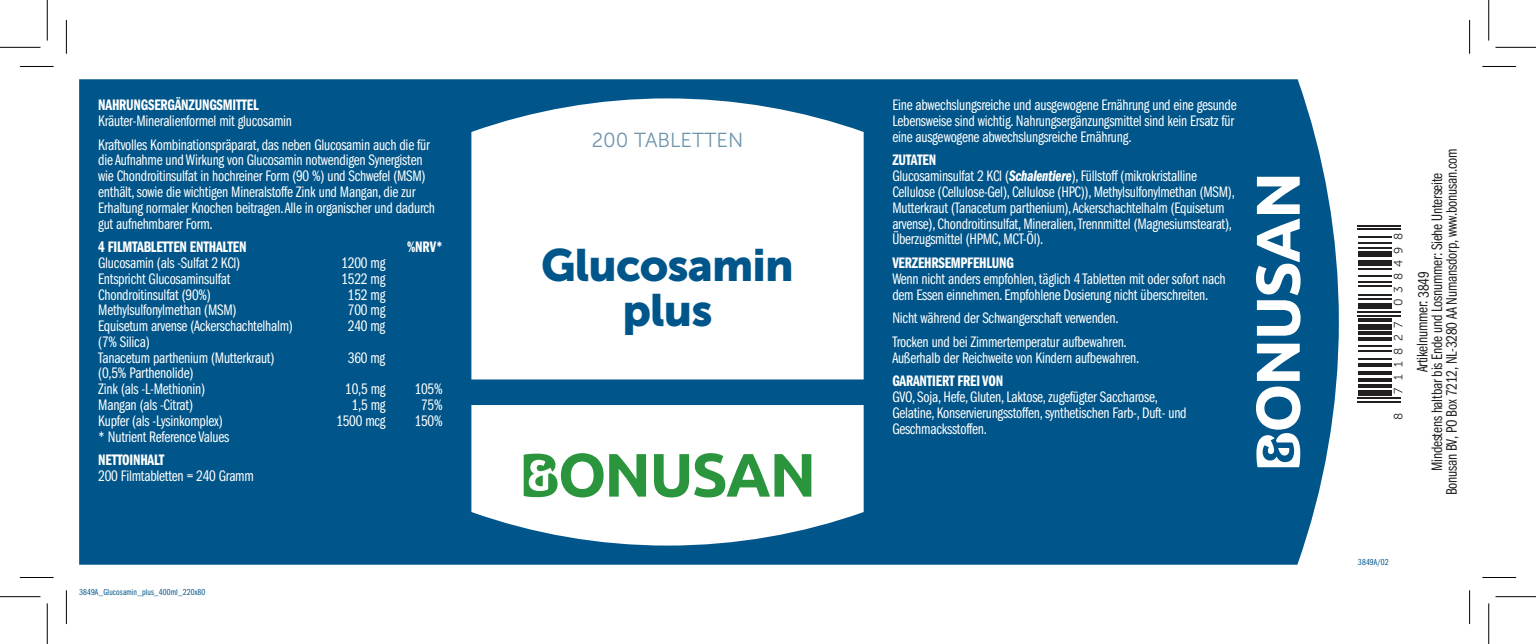
<style>
.page{position:relative;width:1536px;height:644px;background:#fff}
.page>*{position:absolute;margin:0;border:0;box-sizing:border-box;transform-origin:0 0}
.t1{font:45px/45px "Museo Sans 900";letter-spacing:-.02em;color:#00568a;text-align:center}
.t2{font:20.25px "Museo Sans 300";color:#6e94ab}
.t3{font:15.75px/15.8px "Franklin Gothic Book Cmpr";letter-spacing:-.015em;color:#fff}
.t4{font:15.75px/14.6px "Franklin Gothic Book Cmpr";letter-spacing:-.015em;color:#231f20;text-align:center}
.t5{font:15.75px "Franklin Gothic Demi Cmpr";letter-spacing:-.015em;color:#fff}
.t6{font:11.92px "Museo Sans 300";letter-spacing:.51em;color:#231f20}
.t7{font:9px "Franklin Gothic Book Cmpr";letter-spacing:.01em;color:#00568a}
.s1{font-family:"ITC Franklin Gothic Std Dm Cp It"}
.s2{color:#fff}
</style>
<div class="page">
<div style="left:79px;top:79px;width:1260px;height:485px;background:#00568a"></div>
<svg style="left:1257px;top:343px;width:43px;height:37px"></svg>
<svg style="left:1256px;top:176px;width:45px;height:159px"></svg>
<svg style="left:1256px;top:386px;width:45px;height:81px"></svg>
<svg style="left:471px;top:404px;width:393px;height:141px"></svg>
<svg style="left:471px;top:98px;width:393px;height:281px"></svg>
<svg style="left:654px;top:452px;width:157px;height:45px"></svg>
<svg style="left:524px;top:452px;width:122px;height:45px"></svg>
<hr style="left:1358px;top:400px;width:43px;height:2px;background:#231f20">
<hr style="left:1358px;top:397px;width:43px;height:1px;background:#231f20">
<div style="left:1358px;top:389px;width:34px;height:6px;background:#231f20"></div>
<svg style="left:1358px;top:384px;width:34px;height:3px"></svg>
<hr style="left:1358px;top:378px;width:34px;height:4px;background:#231f20">
<svg style="left:1358px;top:371px;width:34px;height:3px"></svg>
<hr style="left:1358px;top:363px;width:34px;height:3px;background:#231f20">
<hr style="left:1358px;top:357px;width:34px;height:2px;background:#231f20">
<hr style="left:1358px;top:350px;width:34px;height:1px;background:#231f20">
<hr style="left:1358px;top:344px;width:34px;height:2px;background:#231f20">
<hr style="left:1358px;top:337px;width:34px;height:4px;background:#231f20">
<hr style="left:1358px;top:331px;width:34px;height:4px;background:#231f20">
<div style="left:1358px;top:324px;width:34px;height:5px;background:#231f20"></div>
<hr style="left:1358px;top:318px;width:34px;height:4px;background:#231f20">
<hr style="left:1358px;top:314px;width:43px;height:2px;background:#231f20">
<hr style="left:1358px;top:310px;width:43px;height:2px;background:#231f20">
<div style="left:1358px;top:303px;width:34px;height:6px;background:#231f20"></div>
<hr style="left:1358px;top:297px;width:34px;height:2px;background:#231f20">
<hr style="left:1358px;top:294px;width:34px;height:1px;background:#231f20">
<hr style="left:1358px;top:284px;width:34px;height:2px;background:#231f20">
<hr style="left:1358px;top:281px;width:34px;height:1px;background:#231f20">
<hr style="left:1358px;top:275px;width:34px;height:2px;background:#231f20">
<hr style="left:1358px;top:267px;width:34px;height:2px;background:#231f20">
<div style="left:1358px;top:260px;width:34px;height:6px;background:#231f20"></div>
<div style="left:1358px;top:251px;width:34px;height:5px;background:#231f20"></div>
<hr style="left:1358px;top:247px;width:34px;height:2px;background:#231f20">
<hr style="left:1358px;top:241px;width:34px;height:2px;background:#231f20">
<hr style="left:1358px;top:236px;width:34px;height:1px;background:#231f20">
<hr style="left:1358px;top:228px;width:43px;height:2px;background:#231f20">
<hr style="left:1358px;top:224px;width:43px;height:2px;background:#231f20">
<hr style="left:20px;top:66px;width:34px;height:1px;background:#000">
<hr style="left:1482px;top:66px;width:34px;height:1px;background:#000">
<hr style="left:20px;top:576px;width:34px;height:1px;background:#000">
<hr style="left:1482px;top:576px;width:34px;height:1px;background:#000">
<hr style="left:66px;top:20px;width:1px;height:34px;background:#000">
<hr style="left:66px;top:589px;width:1px;height:34px;background:#000">
<hr style="left:1469px;top:20px;width:1px;height:34px;background:#000">
<hr style="left:1469px;top:589px;width:1px;height:34px;background:#000">
<hr style="left:0;top:47px;width:40px;height:1px;background:#000">
<hr style="left:1495px;top:47px;width:41px;height:1px;background:#000">
<hr style="left:0;top:595px;width:40px;height:1px;background:#000">
<hr style="left:1495px;top:595px;width:41px;height:1px;background:#000">
<hr style="left:47px;top:0;width:1px;height:41px;background:#000">
<hr style="left:47px;top:603px;width:1px;height:40px;background:#000">
<hr style="left:1488px;top:0;width:1px;height:41px;background:#000">
<hr style="left:1488px;top:603px;width:1px;height:40px;background:#000">
<p class="t5" style="left:98px;top:96px;width:162px">NAHRUNGSERGÄNZUNGSMITTEL</p>
<p class="t3" style="left:98px;top:109px;width:333px;line-height:23.6px">Kräuter-Mineralienformel mit glucosamin<br>Kraftvolles Kombinationspräparat, das neben Glucosamin auch die für</p>
<p class="t3" style="left:98px;top:152px;width:338px">die Aufnahme und Wirkung von Glucosamin notwendigen Synergisten wie Chondroitinsulfat in hochreiner Form (90 %) und Schwefel (MSM) enthält, sowie die wichtigen Mineralstoffe Zink und Mangan, die zur Erhaltung normaler Knochen beitragen. Alle in organischer und dadurch gut aufnehmbarer Form.</p>
<p class="t5" style="left:98px;top:238px;width:150px">4 FILMTABLETTEN ENTHALTEN</p>
<p class="t5" style="left:407px;top:238px;width:37px">%NRV*</p>
<p class="t3" style="left:98px;top:255px;width:144px">Glucosamin (als -Sulfat 2 KCl)</p>
<p class="t3" style="left:341px;top:255px;width:45px">1200 mg</p>
<p class="t3" style="left:98px;top:271px;width:134px">Entspricht Glucosaminsulfat</p>
<p class="t3" style="left:341px;top:271px;width:45px">1522 mg</p>
<p class="t3" style="left:98px;top:286px;width:114px">Chondroitinsulfat (90%)</p>
<p class="t3" style="left:348px;top:286px;width:39px">152 mg</p>
<p class="t3" style="left:98px;top:302px;width:140px">Methylsulfonylmethan (MSM)</p>
<p class="t3" style="left:348px;top:302px;width:39px">700 mg</p>
<p class="t3" style="left:98px;top:318px;width:196px">Equisetum arvense (Ackerschachtelhalm)</p>
<p class="t3" style="left:348px;top:318px;width:39px">240 mg</p>
<p class="t3" style="left:98px;top:334px;width:178px">(7% Silica)<br>Tanacetum parthenium (Mutterkraut)</p>
<p class="t3" style="left:348px;top:349px;width:39px">360 mg</p>
<p class="t3" style="left:98px;top:365px;width:108px">(0,5% Parthenolide)<br>Zink (als -L-Methionin)</p>
<p class="t3" style="left:345px;top:381px;width:42px">10,5 mg</p>
<p class="t3" style="left:415px;top:381px;width:30px">105%</p>
<p class="t3" style="left:98px;top:397px;width:96px">Mangan (als -Citrat)</p>
<p class="t3" style="left:352px;top:397px;width:35px">1,5 mg</p>
<p class="t3" style="left:421px;top:397px;width:23px">75%</p>
<p class="t3" style="left:98px;top:412px;width:126px">Kupfer (als -Lysinkomplex)</p>
<p class="t3" style="left:336px;top:412px;width:51px">1500 mcg</p>
<p class="t3" style="left:415px;top:412px;width:30px">150%</p>
<p class="t3" style="left:98px;top:428px;width:132px">* Nutrient Reference Values</p>
<p class="t5" style="left:98px;top:451px;width:68px">NETTOINHALT</p>
<p class="t3" style="left:98px;top:467px;width:157px">200 Filmtabletten = 240 Gramm</p>
<p class="t7" style="left:79px;top:586px;width:128px">3849A_Glucosamin_plus_400ml_220x80</p>
<p class="t2" style="left:592px;top:129px;width:153px">200 TABLETTEN</p>
<h1 class="t1" style="left:541px;top:242px;width:254px">Glucosamin plus</h1>
<p class="t3" style="left:892px;top:97px;width:346px">Eine abwechslungsreiche und ausgewogene Ernährung und eine gesunde<br>Lebensweise sind wichtig. Nahrungsergänzungsmittel sind kein Ersatz für eine ausgewogene abwechslungsreiche Ernährung.</p>
<p class="t5" style="left:892px;top:151px;width:45px">ZUTATEN</p>
<p class="t3" style="left:892px;top:168px;width:344px">Glucosaminsulfat 2 KCl (<span class="s1">Schalentiere</span>), Füllstoff (mikrokristalline Cellulose (Cellulose-Gel), Cellulose (HPC)), Methylsulfonylmethan (MSM), Mutterkraut (Tanacetum parthenium), Ackerschachtelhalm (Equisetum arvense), Chondroitinsulfat, Mineralien, Trennmittel (Magnesiumstearat), Überzugsmittel (HPMC, MCT-Öl).</p>
<p class="t5" style="left:892px;top:254px;width:123px">VERZEHRSEMPFEHLUNG</p>
<p class="t3" style="left:892px;top:271px;width:335px">Wenn nicht anders empfohlen, täglich 4 Tabletten mit oder sofort nach dem Essen einnehmen. Empfohlene Dosierung nicht überschreiten.</p>
<p class="t3" style="left:892px;top:306px;width:236px;line-height:23.6px">Nicht während der Schwangerschaft verwenden.<br>Trocken und bei Zimmertemperatur aufbewahren.</p>
<p class="t3" style="left:892px;top:349px;width:249px">Außerhalb der Reichweite von Kindern aufbewahren.</p>
<p class="t5" style="left:892px;top:372px;width:112px">GARANTIERT FREI VON</p>
<p class="t3" style="left:892px;top:389px;width:296px">GVO, Soja, Hefe, Gluten, Laktose, zugefügter Saccharose,<br>Gelatine, Konservierungsstoffen, synthetischen Farb-, Duft- und<br>Geschmacksstoffen.</p>
<p class="t6" style="left:1392px;top:306px;width:74px;rotate:-90deg">038498</p>
<p class="t6" style="left:1392px;top:393px;width:73px;rotate:-90deg">711827</p>
<p class="t6" style="left:1392px;top:419px;width:9px;rotate:-90deg">8</p>
<p class="t4" style="left:1415px;top:495px;width:348px;rotate:-90deg">Artikelnummer: <span class="s2">0000<br></span>Mindestens haltbar bis Ende und Losnummer: Siehe Unterseite<br>Bonusan BV, PO Box 7212, NL-3280 AA Numansdorp, www.bonusan.com</p>
<p class="t4" style="left:1417px;top:297px;width:28px;rotate:-90deg">3849</p>
<p class="t7" style="left:1358px;top:556px;width:32px">3849A/02</p>
</div>
